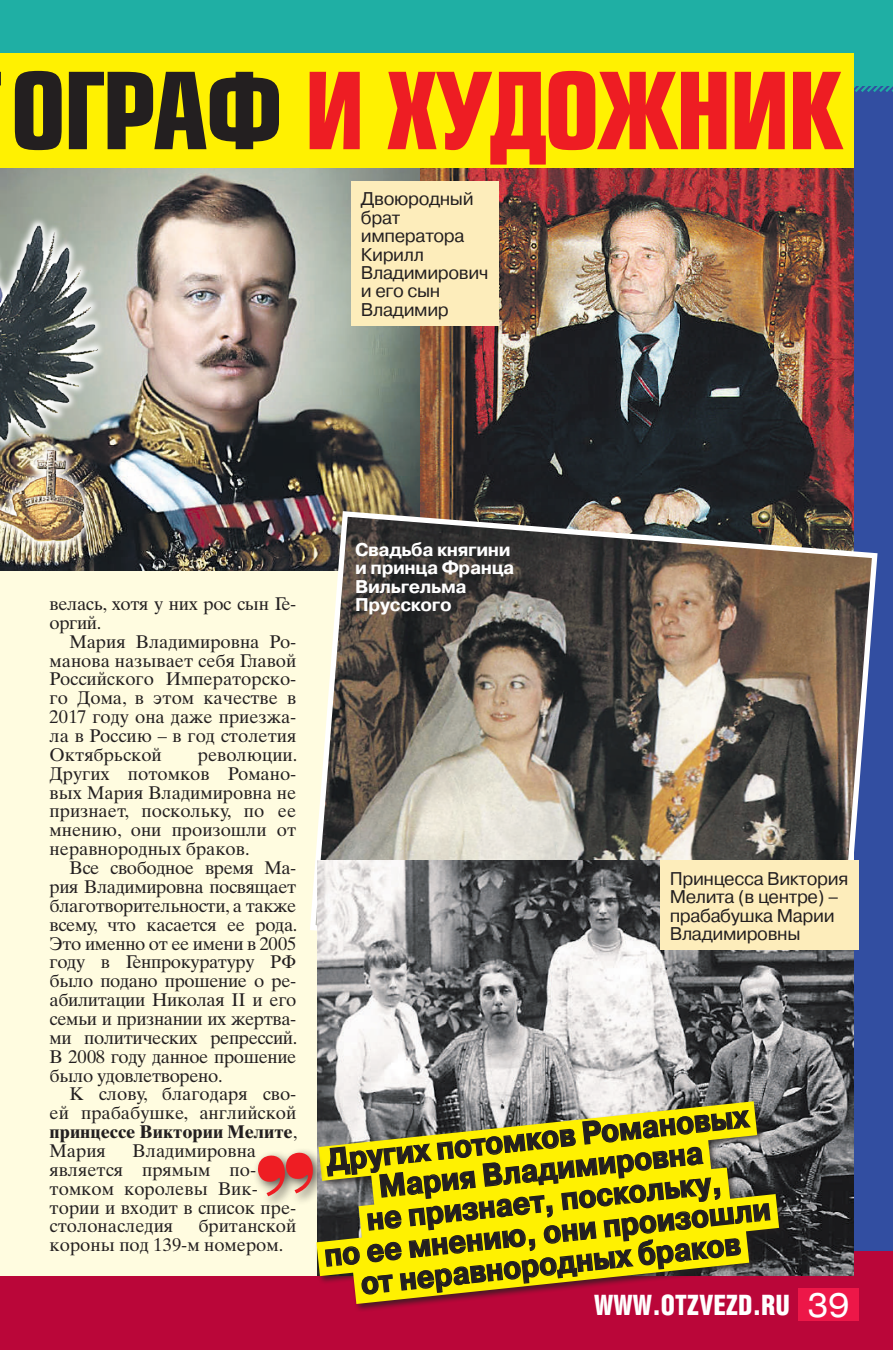
<style>
.page{position:relative;width:893px;height:1350px;background:#fff}
.page>*{position:absolute;margin:0;border:0;box-sizing:border-box;transform-origin:0 0}
.t1{font:700 103.25px "Europe Cond";letter-spacing:-.03em;color:#ee1d23}
.t2{font:700 31.5px/31.5px "Pragmatica";color:#231f20;text-align:center;scale:.9 1}
.t3{font:900 28.18px "Helios Cond";color:#fff;scale:.92 1}
.t4{font:18.38px/18.9px "Times Ten LTCYR";color:#231f20;text-align:justify}
.t5{font:18.38px/18.4px "Pragmatica C";letter-spacing:-.02em;color:#231f20}
.t6{font:700 18.38px/18.4px "Pragmatica C";letter-spacing:-.02em;color:#fff}
.t7{font:18.38px/18.9px "Times Ten LTCYR";letter-spacing:-.02em;color:#231f20}
.s1{color:#231f20}
.s2{font-weight:700}
.s3{font-family:"Helios Ext";font-weight:400;font-size:33.43px}
</style>
<div class="page">
<div style="left:0;top:0;width:893px;height:1349px;background:#324ea1"></div>
<div style="left:0;top:1250px;width:893px;height:99px;background:#ba0639"></div>
<div style="left:0;top:0;width:893px;height:95px;background:#1fafa4"></div>
<div style="left:798px;top:1288px;width:60px;height:32px;background:#ed1748"></div>
<img style="left:112px;top:167px;width:309px;height:403px">
<img style="left:421px;top:167px;width:432px;height:341px">
<div style="left:0;top:570px;width:853px;height:705px;background:#fffce0"></div>
<div style="left:0;top:53px;width:853px;height:114px;background:#fff101"></div>
<img style="left:0;top:167px;width:112px;height:404px">
<img style="left:307px;top:508px;width:571px;height:466px">
<img style="left:318px;top:860px;width:535px;height:415px">
<svg style="left:317px;top:1080px;width:476px;height:93px"></svg>
<svg style="left:281px;top:1173px;width:534px;height:103px"></svg>
<svg style="left:317px;top:1208px;width:468px;height:74px"></svg>
<svg style="left:324px;top:1109px;width:447px;height:202px"></svg>
<div style="left:252px;top:1147px;width:73px;height:61px;background:#231f20;opacity:.75"></div>
<svg style="left:258px;top:1152px;width:55px;height:44px"></svg>
<div style="left:351px;top:181px;width:147px;height:144px;background:#fdedbb"></div>
<div style="left:660px;top:860px;width:198px;height:89px;background:#fdedbb"></div>
<h1 class="t1" style="left:10px;top:43px;width:835px"><span class="s1">ограф</span> и художник</h1>
<p class="t5" style="left:361px;top:190px;width:129px">Двоюродный брат императора<br>Кирилл<br>Владимирович и его сын<br>Владимир</p>
<p class="t7" style="left:50px;top:594px;width:248px">велась, хотя у них рос сын Ге&shy;оргий.</p>
<p class="t4" style="left:50px;top:632px;width:248px;text-indent:20px">Мария Владимировна Ро&shy;манова называет себя Главой Российского Императорско&shy;го Дома, в этом качестве в 2017 году она даже приезжа&shy;ла в Россию – в год столетия Октябрьской</p>
<p class="t4" style="left:50px;top:745px;width:249px;text-indent:148px">революции.<br>Других потомков Романо&shy;вых Мария Владимировна не признает, поскольку, по ее мнению, они произошли от неравнородных браков.</p>
<p class="t4" style="left:50px;top:858px;width:249px;text-indent:20px">Все свободное время Ма&shy;рия Владимировна посвящает благотворительности, а также всему, что касается ее рода.<br>Это именно от ее имени в 2005 году в Генпрокуратуру РФ было подано прошение о ре&shy;абилитации Николая II и его семьи и признании их жертва&shy;ми политических репрессий.<br>В 2008 году данное прошение было удовлетворено.</p>
<p class="t4" style="left:50px;top:1084px;width:249px;text-indent:20px">К слову, благодаря сво&shy;ей прабабушке, английской <span class="s2">принцессе Виктории Мелите</span>, Мария</p>
<p class="t4" style="left:50px;top:1141px;width:248px;text-align:left;text-indent:83px">Владимировна является прямым по&shy;томком королевы Вик&shy;тории и входит в список пре&shy;столонаследия</p>
<p class="t4" style="left:50px;top:1216px;width:248px;text-indent:149px">британской короны под 139-м номером.</p>
<p class="t6" style="left:355px;top:540px;width:161px">Свадьба княгини и принца Франца<br>Вильгельма<br>Прусского</p>
<p class="t5" style="left:670px;top:869px;width:180px">Принцесса Виктория<br>Мелита (в центре) – прабабушка Марии<br>Владимировны</p>
<h2 class="t2" style="left:313px;top:1146px;width:500px;rotate:-6deg">Других потомков Романовых<br>Мария Владимировна<br>не признает, поскольку,<br>по ее мнению, они произошли от неравнородных браков</h2>
<h3 class="t3" style="left:594px;top:1288px;width:279px">WWW.OTZVEZD.RU <span class="s3">39</span></h3>
</div>
